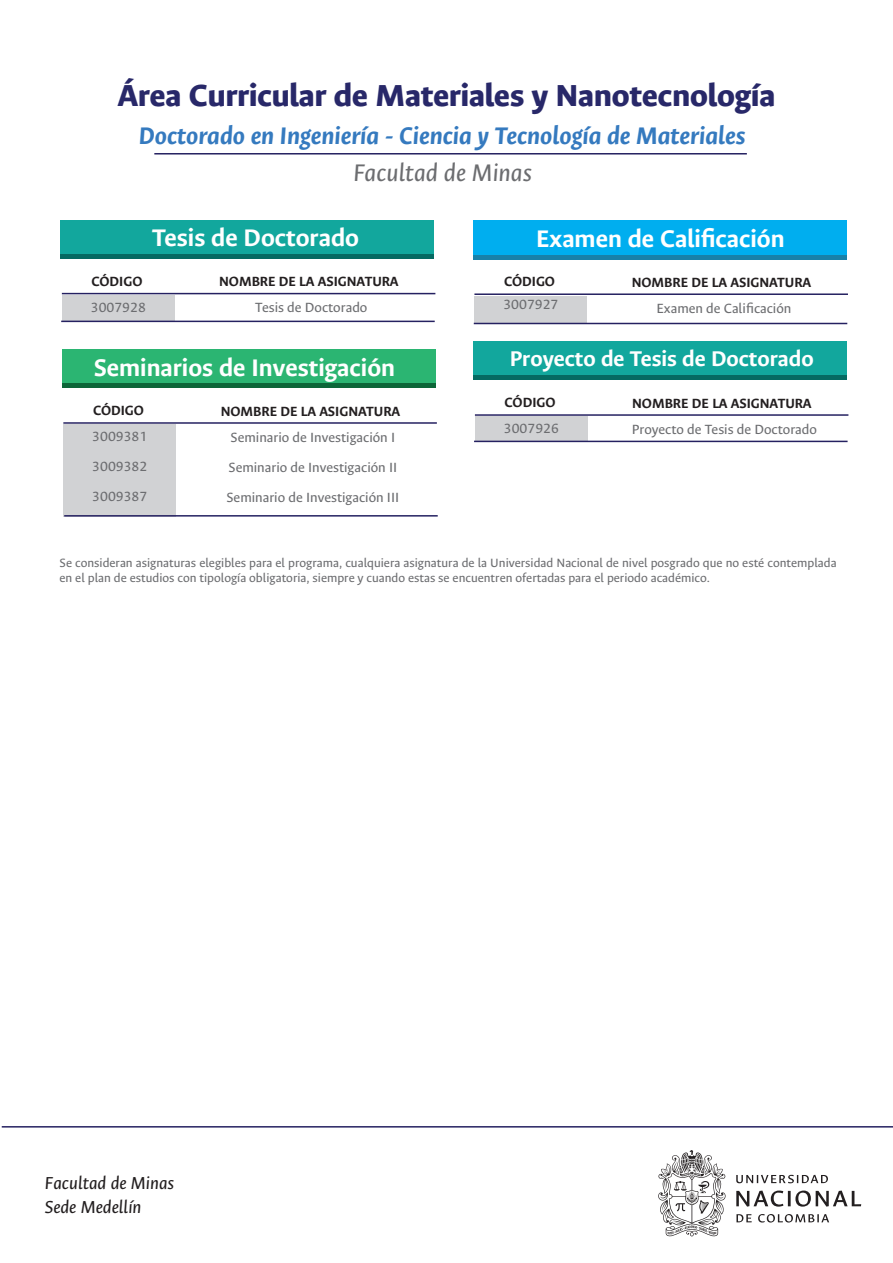
<style>
.page{position:relative;width:893px;height:1263px;background:#fff}
.page>*{position:absolute;margin:0;border:0;box-sizing:border-box;transform-origin:0 0}
.t1{font:800 34.2px "Ancizar Sans";color:#282869}
.t2{font:700 27px "Ancizar Sans";color:#fff}
.t3{font:italic 700 27px "Ancizar Sans";color:#357abf}
.t4{font:italic 27px "Ancizar Sans";color:#6c6d70}
.t5{font:700 24px "Ancizar Sans";color:#fff}
.t6{font:italic 19.5px/23.4px "Ancizar Sans";color:#231f20}
.t7{font:15px/30px "Ancizar Sans";color:#6c6d70}
.t8{font:700 15px "Ancizar Sans";color:#231f20}
.t9{font:13.5px/15px "Ancizar Sans";color:#6c6d70}
</style>
<div class="page">
<hr style="left:154px;top:153px;width:593px;height:2px;background:#252161">
<div style="left:62px;top:349px;width:373px;height:35px;background:#2bb572"></div>
<hr style="left:62px;top:384px;width:373px;height:4px;background:#0c6638">
<hr style="left:63px;top:422px;width:374px;height:2px;background:#252161">
<div style="left:63px;top:424px;width:113px;height:93px;background:#d1d2d4"></div>
<hr style="left:64px;top:515px;width:374px;height:2px;background:#252161">
<div style="left:60px;top:220px;width:374px;height:34px;background:#12a79d"></div>
<div style="left:60px;top:254px;width:374px;height:5px;background:#056a62"></div>
<hr style="left:62px;top:293px;width:373px;height:1px;background:#252161">
<div style="left:62px;top:295px;width:112px;height:26px;background:#d1d2d4"></div>
<hr style="left:61px;top:321px;width:374px;height:1px;background:#252161">
<div style="left:473px;top:220px;width:373px;height:35px;background:#00aeef"></div>
<hr style="left:473px;top:255px;width:373px;height:4px;background:#1881a9">
<hr style="left:474px;top:293px;width:374px;height:2px;background:#252161">
<div style="left:474px;top:296px;width:113px;height:28px;background:#d1d2d4"></div>
<hr style="left:474px;top:323px;width:373px;height:1px;background:#252161">
<div style="left:473px;top:341px;width:374px;height:35px;background:#12a79d"></div>
<hr style="left:473px;top:376px;width:374px;height:4px;background:#056a62">
<hr style="left:475px;top:414px;width:373px;height:2px;background:#252161">
<div style="left:475px;top:416px;width:112px;height:26px;background:#d1d2d4"></div>
<hr style="left:474px;top:441px;width:374px;height:1px;background:#252161">
<svg style="left:736px;top:1175px;width:92px;height:8px"></svg>
<svg style="left:736px;top:1190px;width:125px;height:16px"></svg>
<svg style="left:736px;top:1214px;width:16px;height:8px"></svg>
<svg style="left:758px;top:1214px;width:71px;height:8px"></svg>
<svg style="left:658px;top:1150px;width:67px;height:86px"></svg>
<hr style="left:2px;top:1126px;width:891px;height:1px;background:#252161">
<h1 class="t1" style="left:118px;top:76px;width:659px">Área Curricular de Materiales y Nanotecnología</h1>
<h2 class="t3" style="left:139px;top:120px;width:608px">Doctorado en Ingeniería - Ciencia y Tecnología de Materiales</h2>
<h2 class="t4" style="left:354px;top:158px;width:180px">Facultad de Minas</h2>
<h2 class="t2" style="left:152px;top:223px;width:208px">Tesis de Doctorado</h2>
<p class="t8" style="left:92px;top:273px;width:52px">CÓDIGO</p>
<p class="t8" style="left:219px;top:273px;width:181px">NOMBRE DE LA ASIGNATURA</p>
<p class="t7" style="left:91px;top:292px;width:57px">3007928</p>
<p class="t7" style="left:255px;top:293px;width:114px">Tesis de Doctorado</p>
<h2 class="t2" style="left:94px;top:352px;width:303px">Seminarios de Investigación</h2>
<p class="t8" style="left:93px;top:402px;width:52px">CÓDIGO</p>
<p class="t8" style="left:221px;top:403px;width:181px">NOMBRE DE LA ASIGNATURA</p>
<p class="t7" style="left:226px;top:422px;width:174px">Seminario de Investigación I<br>Seminario de Investigación II<br>Seminario de Investigación III</p>
<p class="t7" style="left:92px;top:422px;width:57px;text-align:justify">3009381<br>3009382<br>3009387</p>
<h2 class="t2" style="left:536px;top:224px;width:250px">Examen de Calificación</h2>
<p class="t8" style="left:504px;top:273px;width:52px">CÓDIGO</p>
<p class="t8" style="left:632px;top:274px;width:181px">NOMBRE DE LA ASIGNATURA</p>
<p class="t7" style="left:503px;top:290px;width:57px">3007927</p>
<p class="t7" style="left:656px;top:293px;width:136px">Examen de Calificación</p>
<h3 class="t5" style="left:510px;top:346px;width:305px">Proyecto de Tesis de Doctorado</h3>
<p class="t8" style="left:505px;top:394px;width:52px">CÓDIGO</p>
<p class="t8" style="left:632px;top:395px;width:181px">NOMBRE DE LA ASIGNATURA</p>
<p class="t7" style="left:504px;top:414px;width:57px">3007926</p>
<p class="t7" style="left:632px;top:414px;width:187px">Proyecto de Tesis de Doctorado</p>
<p class="t9" style="left:60px;top:556px;width:779px">Se consideran asignaturas elegibles para el programa, cualquiera asignatura de la Universidad Nacional de nivel posgrado que no esté contemplada en el plan de estudios con tipología obligatoria, siempre y cuando estas se encuentren ofertadas para el periodo académico.</p>
<h3 class="t6" style="left:45px;top:1171px;width:131px">Facultad de Minas<br>Sede Medellín</h3>
</div>
